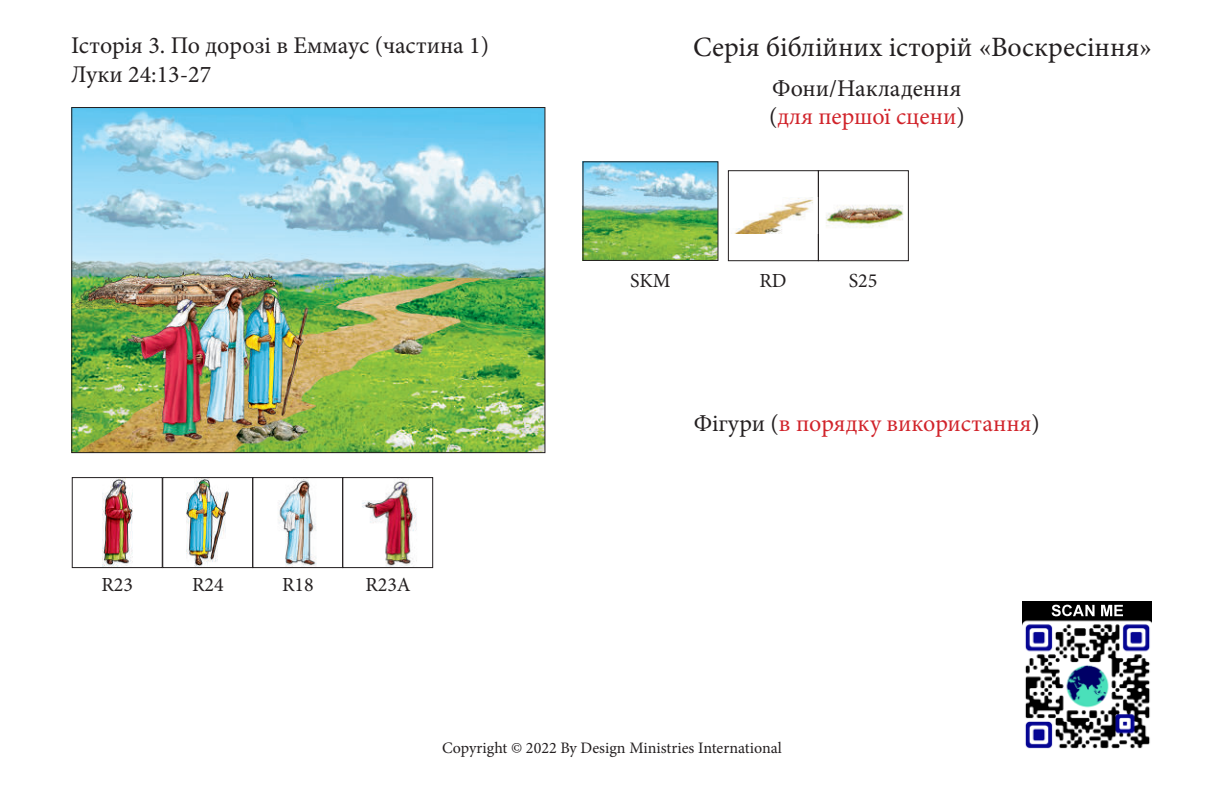
<style>
.page{position:relative;width:1224px;height:792px;background:#fff}
.page>*{position:absolute;margin:0;border:0;box-sizing:border-box;transform-origin:0 0}
.t1{font:28px "Minion Pro";color:#231f20}
.t2{font:24px/28.8px "Minion Pro";color:#231f20}
.t3{font:24px "Minion Pro";color:#d1232a}
.t4{font:20px "Minion Pro";color:#231f20}
.t5{font:16px "Minion Pro";color:#231f20}
.s1{color:#d1232a}
.s2{color:#231f20}
</style>
<div class="page">
<img style="left:1022px;top:601px;width:130px;height:148px">
<img style="left:1052px;top:605px;width:71px;height:11px">
<img style="left:73px;top:109px;width:470px;height:342px">
<img style="left:826px;top:205px;width:77px;height:23px">
<div style="left:818px;top:170px;width:91px;height:91px;border:1px solid #231f20"></div>
<img style="left:734px;top:197px;width:79px;height:37px">
<div style="left:728px;top:170px;width:91px;height:91px;border:1px solid #231f20"></div>
<img style="left:584px;top:163px;width:132px;height:96px">
<div style="left:582px;top:161px;width:136px;height:100px;border:1px solid #231f20"></div>
<img style="left:278px;top:479px;width:39px;height:87px">
<div style="left:252px;top:477px;width:91px;height:91px;border:1px solid #231f20"></div>
<img style="left:362px;top:479px;width:55px;height:87px">
<div style="left:342px;top:477px;width:91px;height:91px;border:1px solid #231f20"></div>
<img style="left:102px;top:479px;width:30px;height:87px">
<div style="left:72px;top:477px;width:91px;height:91px;border:1px solid #231f20"></div>
<img style="left:187px;top:479px;width:42px;height:87px">
<div style="left:163px;top:477px;width:90px;height:91px;border:1px solid #231f20"></div>
<p class="t2" style="left:71px;top:34px;width:419px">Історія 3. По дорозі в Еммаус (частина 1)<br>Луки 24:13-27</p>
<p class="t4" style="left:101px;top:577px;width:33px">R23</p>
<p class="t4" style="left:192px;top:577px;width:33px">R24</p>
<p class="t4" style="left:282px;top:577px;width:33px">R18</p>
<p class="t4" style="left:365px;top:577px;width:47px">R23A</p>
<p class="t1" style="left:693px;top:36px;width:460px">Серія біблійних історій «Воскресіння»</p>
<p class="t2" style="left:769px;top:76px;width:197px">Фони/Накладення (<span class="s1">для першої сцени</span>)</p>
<p class="t4" style="left:630px;top:273px;width:42px">SKM</p>
<p class="t4" style="left:760px;top:273px;width:29px">RD</p>
<p class="t4" style="left:849px;top:273px;width:30px">S25</p>
<p class="t3" style="left:694px;top:414px;width:348px"><span class="s2">Фігури (</span>в порядку використання<span class="s2">)</span></p>
<p class="t5" style="left:442px;top:742px;width:341px">Copyright © 2022 By Design Ministries International</p>
</div>
